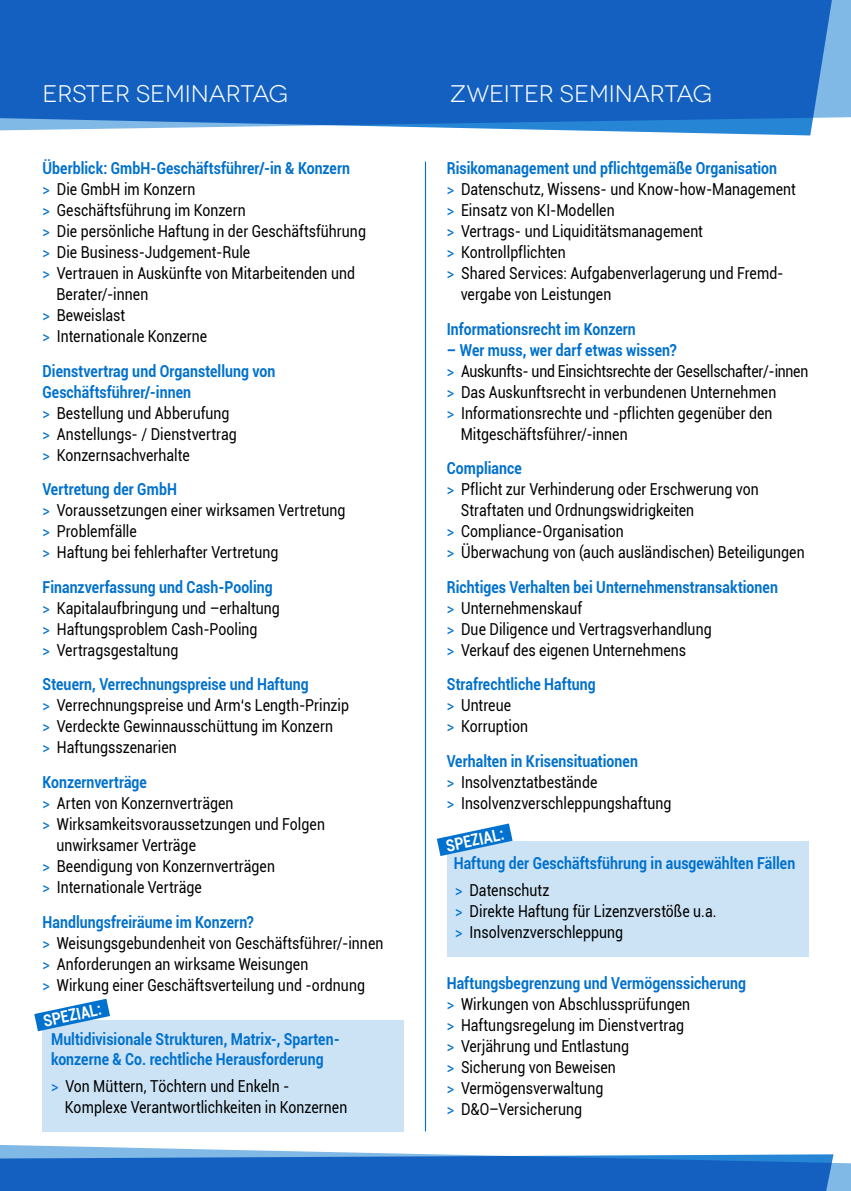
<style>
.page{position:relative;width:851px;height:1191px;background:#fff}
.page>*{position:absolute;margin:0;border:0;box-sizing:border-box;transform-origin:0 0}
.t1{font:24px "Novecentowide";color:#fff}
.t2{font:16.5px/21px "Roboto";letter-spacing:.005em;color:#000;scale:.85 1}
.t3{font:700 16.5px/21px "Roboto";letter-spacing:.005em;color:#0071ce;scale:.85 1}
.t4{font:16.5px "Roboto";letter-spacing:-.02em;color:#000;scale:.85 1}
.t5{font:700 16.5px "Roboto";color:#fff;scale:.85 1}
.s1{color:#0071ce}
.s2{font-weight:700;color:#0071ce}
.s3{font-weight:400}
.s4{font-weight:400;color:#000}
</style>
<div class="page">
<div style="left:43px;top:1019px;width:361px;height:112px;background:#cce3f5"></div>
<div style="left:446px;top:841px;width:362px;height:115px;background:#cce3f5"></div>
<div style="left:833px;top:0;width:17px;height:118px;background:#80b8e6"></div>
<svg style="left:0;top:0;width:833px;height:135px;fill:#1360c0"></svg>
<hr style="left:425px;top:162px;width:1px;height:969px;background:#0071ce">
<svg style="left:0;top:1145px;width:850px;height:46px"></svg>
<svg style="left:436px;top:823px;width:76px;height:33px"></svg>
<svg style="left:34px;top:998px;width:76px;height:33px"></svg>
<p class="t1" style="left:43px;top:80px;width:247px">ERSTER SEMINARTAG</p>
<p class="t1" style="left:450px;top:80px;width:263px">ZWEITER SEMINARTAG</p>
<p class="t3" style="left:43px;top:157px;width:363px">Überblick: GmbH-Geschäftsführer/-in &amp; Konzern</p>
<p class="t2" style="left:43px;top:178px;width:181px"><span class="s1">&gt;</span> Die GmbH im Konzern</p>
<p class="t2" style="left:43px;top:199px;width:240px"><span class="s1">&gt;</span> Geschäftsführung im Konzern</p>
<p class="t2" style="left:43px;top:220px;width:382px"><span class="s1">&gt;</span> Die persönliche Haftung in der Geschäftsführung</p>
<p class="t2" style="left:43px;top:241px;width:246px"><span class="s1">&gt;</span> Die Business-Judgement-Rule</p>
<p class="t2" style="left:43px;top:262px;width:369px"><span class="s1">&gt;</span> Vertrauen in Auskünfte von Mitarbeitenden und</p>
<p class="t2" style="left:56px;top:283px;width:110px">Berater/-innen</p>
<p class="t2" style="left:43px;top:304px;width:99px"><span class="s1">&gt;</span> Beweislast</p>
<p class="t2" style="left:43px;top:325px;width:195px"><span class="s1">&gt;</span> Internationale Konzerne</p>
<p class="t2" style="left:43px;top:360px;width:275px"><span class="s2">Dienstvertrag und Organstellung von<br>Geschäftsführer/-innen<br></span><span class="s1">&gt;</span> Bestellung und Abberufung<br><span class="s1">&gt;</span> Anstellungs- / Dienstvertrag<br><span class="s1">&gt;</span> Konzernsachverhalte</p>
<p class="t2" style="left:43px;top:478px;width:358px"><span class="s2">Vertretung der GmbH<br></span><span class="s1">&gt;</span> Voraussetzungen einer wirksamen Vertretung <span class="s1">&gt;</span> Problemfälle<br><span class="s1">&gt;</span> Haftung bei fehlerhafter Vertretung</p>
<p class="t2" style="left:43px;top:576px;width:281px"><span class="s2">Finanzverfassung und Cash-Pooling </span><span class="s1">&gt;</span> Kapitalaufbringung und –erhaltung <span class="s1">&gt;</span> Haftungsproblem Cash-Pooling<br><span class="s1">&gt;</span> Vertragsgestaltung</p>
<p class="t2" style="left:43px;top:673px;width:362px"><span class="s2">Steuern, Verrechnungspreise und Haftung<br></span><span class="s1">&gt;</span> Verrechnungspreise und Arm‘s Length-Prinzip <span class="s1">&gt;</span> Verdeckte Gewinnausschüttung im Konzern<br><span class="s1">&gt;</span> Haftungsszenarien</p>
<p class="t3" style="left:43px;top:771px;width:124px">Konzernverträge</p>
<p class="t2" style="left:43px;top:792px;width:226px"><span class="s1">&gt;</span> Arten von Konzernverträgen</p>
<p class="t2" style="left:43px;top:813px;width:334px"><span class="s1">&gt;</span> Wirksamkeitsvoraussetzungen und Folgen</p>
<p class="t2" style="left:56px;top:834px;width:166px">unwirksamer Verträge</p>
<p class="t2" style="left:43px;top:855px;width:275px"><span class="s1">&gt;</span> Beendigung von Konzernverträgen</p>
<p class="t2" style="left:43px;top:876px;width:189px"><span class="s1">&gt;</span> Internationale Verträge</p>
<p class="t2" style="left:43px;top:910px;width:402px"><span class="s2">Handlungsfreiräume im Konzern?<br></span><span class="s1">&gt;</span> Weisungsgebundenheit von Geschäftsführer/-innen <span class="s1">&gt;</span> Anforderungen an wirksame Weisungen<br><span class="s1">&gt;</span> Wirkung einer Geschäftsverteilung und -ordnung</p>
<p class="t3" style="left:51px;top:1028px;width:341px;line-height:19.8px">Multidivisionale Strukturen, Matrix-, Sparten&shy;konzerne &amp; Co. rechtliche Herausforderung</p>
<p class="t2" style="left:65px;top:1074px;width:334px;text-indent:-14px"><span class="s1">&gt;</span> Von Müttern, Töchtern und Enkeln -<br>Komplexe Verantwortlichkeiten in Konzernen</p>
<p class="t5" style="left:41px;top:1009px;width:71px;rotate:-12deg">SPEZIAL:</p>
<p class="t3" style="left:446px;top:157px;width:390px">Risikomanagement und pflichtgemäße Organisation</p>
<p class="t2" style="left:446px;top:178px;width:412px"><span class="s1">&gt;</span> Datenschutz, Wissens- und Know-how-Management</p>
<p class="t2" style="left:446px;top:199px;width:199px"><span class="s1">&gt;</span> Einsatz von KI-Modellen</p>
<p class="t2" style="left:446px;top:220px;width:303px"><span class="s1">&gt;</span> Vertrags- und Liquiditätsmanagement</p>
<p class="t2" style="left:446px;top:241px;width:141px"><span class="s1">&gt;</span> Kontrollpflichten</p>
<p class="t2" style="left:446px;top:262px;width:398px"><span class="s1">&gt;</span> Shared Services: Aufgabenverlagerung und Fremd-</p>
<p class="t2" style="left:460px;top:283px;width:179px">vergabe von Leistungen</p>
<p class="t3" style="left:446px;top:317px;width:224px">Informationsrecht im Konzern</p>
<p class="t3" style="left:446px;top:338px;width:272px">– Wer muss, wer darf etwas wissen?</p>
<p class="t4" style="left:446px;top:359px;width:427px"><span class="s1">&gt;</span> Auskunfts- und Einsichtsrechte der Gesellschafter/-innen</p>
<p class="t2" style="left:446px;top:381px;width:389px"><span class="s1">&gt;</span> Das Auskunftsrecht in verbundenen Unternehmen</p>
<p class="t2" style="left:446px;top:402px;width:385px"><span class="s1">&gt;</span> Informationsrechte und -pflichten gegenüber den</p>
<p class="t2" style="left:460px;top:423px;width:198px">Mitgeschäftsführer/-innen</p>
<p class="t3" style="left:446px;top:457px;width:90px">Compliance</p>
<p class="t2" style="left:446px;top:478px;width:368px"><span class="s1">&gt;</span> Pflicht zur Verhinderung oder Erschwerung von</p>
<p class="t2" style="left:460px;top:499px;width:276px">Straftaten und Ordnungswidrigkeiten</p>
<p class="t2" style="left:446px;top:520px;width:210px"><span class="s1">&gt;</span> Compliance-Organisation</p>
<p class="t2" style="left:446px;top:541px;width:422px"><span class="s1">&gt;</span> Überwachung von (auch ausländischen) Beteiligungen</p>
<p class="t2" style="left:446px;top:576px;width:391px"><span class="s2">Richtiges Verhalten bei Unternehmenstransaktionen </span><span class="s1">&gt;</span> Unternehmenskauf<br><span class="s1">&gt;</span> Due Diligence und Vertragsverhandlung<br><span class="s1">&gt;</span> Verkauf des eigenen Unternehmens</p>
<p class="t3" style="left:446px;top:673px;width:177px">Strafrechtliche Haftung <span class="s3">&gt;</span> <span class="s4">Untreue<br></span><span class="s3">&gt;</span> <span class="s4">Korruption</span></p>
<p class="t2" style="left:446px;top:750px;width:266px"><span class="s2">Verhalten in Krisensituationen<br></span><span class="s1">&gt;</span> Insolvenztatbestände<br><span class="s1">&gt;</span> Insolvenzverschleppungshaftung</p>
<p class="t5" style="left:444px;top:834px;width:71px;rotate:-12deg">SPEZIAL:</p>
<p class="t3" style="left:453px;top:849px;width:403px;line-height:27px">Haftung der Geschäftsführung in ausgewählten Fällen <span class="s3">&gt;</span> <span class="s4">Datenschutz</span></p>
<p class="t2" style="left:455px;top:900px;width:309px"><span class="s1">&gt;</span> Direkte Haftung für Lizenzverstöße u.a. <span class="s1">&gt;</span> Insolvenzverschleppung</p>
<p class="t2" style="left:446px;top:972px;width:353px"><span class="s2">Haftungsbegrenzung und Vermögenssicherung </span><span class="s1">&gt;</span> Wirkungen von Abschlussprüfungen<br><span class="s1">&gt;</span> Haftungsregelung im Dienstvertrag<br><span class="s1">&gt;</span> Verjährung und Entlastung<br><span class="s1">&gt;</span> Sicherung von Beweisen<br><span class="s1">&gt;</span> Vermögensverwaltung<br><span class="s1">&gt;</span> D&amp;O–Versicherung</p>
</div>
